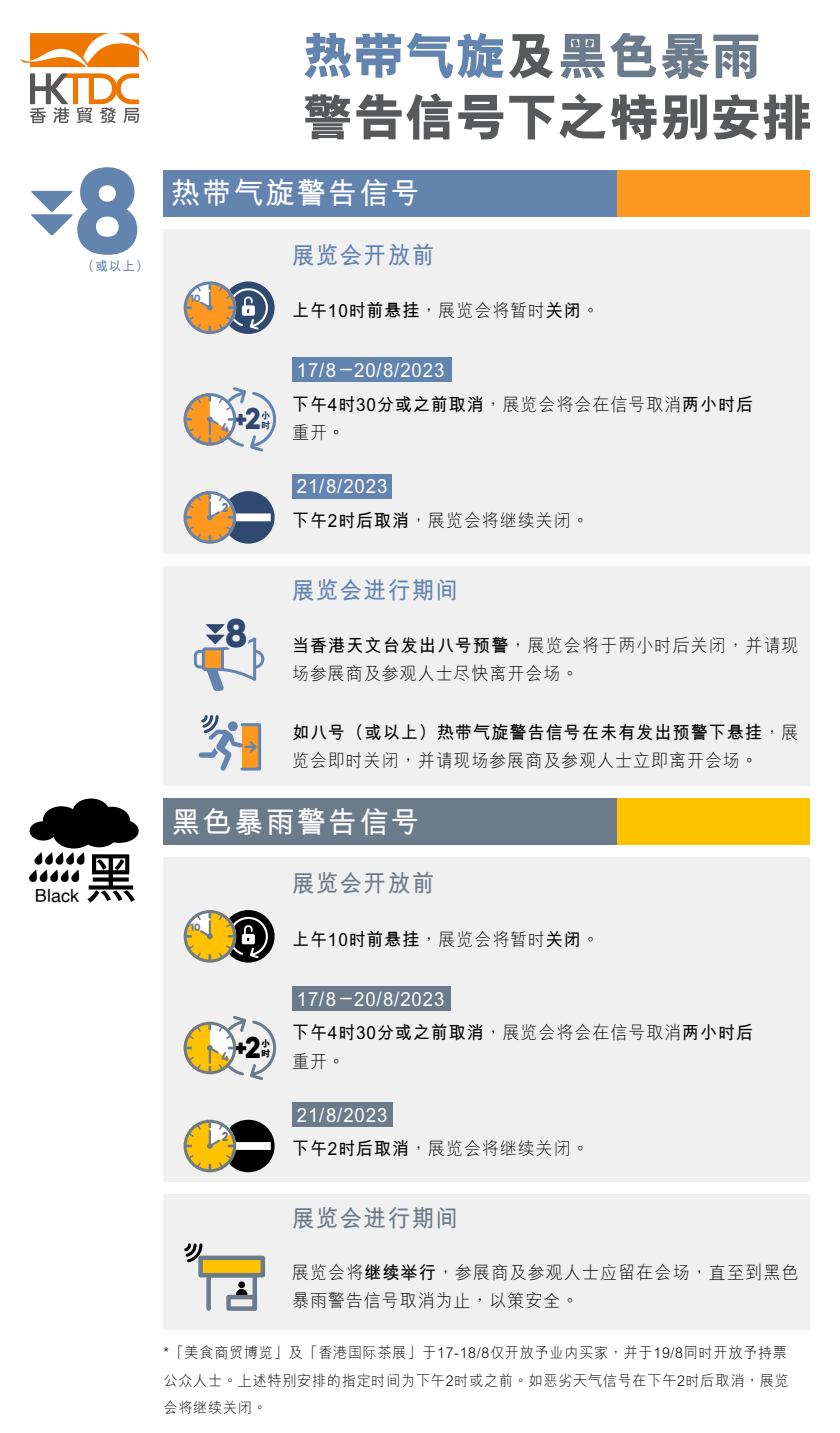
<style>
.page{position:relative;width:840px;height:1433px;background:#fff}
.page>*{position:absolute;margin:0;border:0;box-sizing:border-box;transform-origin:0 0}
.t1{font:800 120.3px "Qanelas Soft DEMO";color:#6484b0}
.t2{font:700 56.55px "M Hei HKS";color:#000}
.t3{font:800 51px/61.2px "M Hei HKS";color:#58595b}
.t4{font:800 39.9px "Qanelas Soft DEMO";color:#304970}
.t5{font:700 30px "M Hei HKS";letter-spacing:.08em;color:#fff}
.t6{font:800 30px "Qanelas Soft DEMO";color:#304970}
.t7{font:800 30px "Qanelas Soft DEMO";color:#000}
.t8{font:700 24px "M Hei HKS";letter-spacing:.05em;color:#6484b0;scale:.95 1}
.t9{font:700 24px "M Hei HKS";letter-spacing:.05em;color:#6c7b8c;scale:.95 1}
.t10{font:700 19.5px "M Hei HK";letter-spacing:.05em;color:#fff;scale:.95 1}
.t11{font:300 18px/28.5px "M Hei HKS";letter-spacing:.05em;color:#000;scale:.95 1}
.t12{font:700 18px/28.5px "M Hei HKS";letter-spacing:.05em;color:#000;scale:.95 1}
.t13{font:18px "Helvetica";color:#000}
.t14{font:300 14.85px/27.9px "M Hei HKS";letter-spacing:.05em;color:#000;scale:.95 1}
.t15{font:700 13.35px "M Hei HKS";color:#6484b0}
.t16{font:800 12.75px "Qanelas Soft DEMO";color:#6484b0}
.t17{font:800 12.75px "Qanelas Soft DEMO";color:#6c7b8c}
.t18{font:800 10.5px "Qanelas Soft DEMO";color:#6484b0}
.t19{font:800 10.5px "Qanelas Soft DEMO";color:#6c7b8c}
.t20{font:800 9.45px/9.9px "M Hei HKS";color:#304970}
.t21{font:800 9.45px/9.9px "M Hei HKS";color:#000}
.s1{color:#6484b0}
.s2{color:#6c7b8c}
.s3{font-weight:300}
.s4{font-weight:700}
</style>
<div class="page">
<svg style="left:20px;top:33px;width:128px;height:34px"></svg>
<svg style="left:30px;top:73px;width:109px;height:50px"></svg>
<svg style="left:31px;top:191px;width:42px;height:44px"></svg>
<div style="left:164px;top:170px;width:646px;height:46px;background:#ff9820"></div>
<div style="left:164px;top:170px;width:453px;height:46px;background:#6484b0"></div>
<div style="left:164px;top:229px;width:646px;height:324px;background:#f0f0f0"></div>
<svg style="left:222px;top:281px;width:53px;height:53px"></svg>
<svg style="left:184px;top:281px;width:85px;height:53px"></svg>
<svg style="left:184px;top:387px;width:93px;height:65px"></svg>
<div style="left:222px;top:491px;width:53px;height:52px;background:#304970;border-radius:50%"></div>
<div style="left:227px;top:513px;width:44px;height:8px;background:#fff"></div>
<svg style="left:184px;top:491px;width:52px;height:52px"></svg>
<div style="left:164px;top:1194px;width:646px;height:135px;background:#f0f0f0"></div>
<svg style="left:184px;top:1243px;width:19px;height:20px"></svg>
<div style="left:238px;top:1281px;width:7px;height:7px;background:#000;border-radius:50%"></div>
<svg style="left:236px;top:1288px;width:11px;height:6px"></svg>
<div style="left:206px;top:1273px;width:51px;height:37px;border:4px solid #6c7b8c"></div>
<div style="left:198px;top:1255px;width:67px;height:22px;background:#ffc200;border:4px solid #6c7b8c"></div>
<div style="left:226px;top:1294px;width:31px;height:16px;border:4px solid #6c7b8c"></div>
<div style="left:164px;top:798px;width:646px;height:47px;background:#ffc200"></div>
<div style="left:164px;top:798px;width:453px;height:47px;background:#6c7b8c"></div>
<div style="left:164px;top:566px;width:646px;height:219px;background:#f0f0f0"></div>
<svg style="left:193px;top:624px;width:72px;height:67px"></svg>
<div style="left:240px;top:723px;width:21px;height:47px;background:#6484b0"></div>
<svg style="left:199px;top:715px;width:60px;height:56px"></svg>
<div style="left:164px;top:857px;width:646px;height:324px;background:#f0f0f0"></div>
<svg style="left:222px;top:910px;width:53px;height:52px"></svg>
<svg style="left:184px;top:910px;width:85px;height:52px"></svg>
<svg style="left:184px;top:1016px;width:93px;height:64px"></svg>
<div style="left:222px;top:1119px;width:53px;height:53px;background:#000;border-radius:50%"></div>
<div style="left:227px;top:1142px;width:44px;height:8px;background:#fff"></div>
<svg style="left:184px;top:1119px;width:52px;height:53px"></svg>
<div style="left:30px;top:821px;width:27px;height:19px;background:#000;border-radius:50%"></div>
<div style="left:100px;top:819px;width:39px;height:24px;background:#000;border-radius:50%"></div>
<div style="left:43px;top:806px;width:37px;height:27px;background:#000;border-radius:50%"></div>
<div style="left:81px;top:820px;width:37px;height:27px;background:#000;border-radius:50%"></div>
<div style="left:93px;top:806px;width:37px;height:28px;background:#000;border-radius:50%"></div>
<div style="left:73px;top:798px;width:37px;height:28px;background:#000;border-radius:50%"></div>
<div style="left:53px;top:818px;width:42px;height:30px;background:#000;border-radius:50%"></div>
<svg style="left:29px;top:852px;width:56px;height:30px"></svg>
<div style="left:292px;top:358px;width:159px;height:24px;background:#6484b0"></div>
<div style="left:292px;top:474px;width:100px;height:24px;background:#6484b0"></div>
<div style="left:292px;top:986px;width:159px;height:24px;background:#6c7b8c"></div>
<div style="left:292px;top:1102px;width:100px;height:24px;background:#6c7b8c"></div>
<h1 class="t1" style="left:74px;top:157px;width:68px">8</h1>
<p class="t15" style="left:81px;top:257px;width:69px">（或以上）</p>
<p class="t13" style="left:35px;top:882px;width:46px">Black</p>
<h2 class="t2" style="left:83px;top:837px;width:56px">黑</h2>
<h3 class="t3" style="left:303px;top:26px;width:511px"><span class="s1">熱帶氣旋</span>及<span class="s2">黑色暴雨</span>警告信號下之特別安排</h3>
<h3 class="t5" style="left:171px;top:172px;width:251px">熱帶氣旋警告信號</h3>
<h3 class="t8" style="left:292px;top:237px;width:151px">展覽會開放前</h3>
<p class="t12" style="left:292px;top:295px;width:325px">上午10時前懸掛<span class="s3">，展覽會將暫時</span>關閉<span class="s3">。</span></p>
<p class="t18" style="left:190px;top:294px;width:12px">10</p>
<p class="t16" style="left:222px;top:422px;width:9px">4</p>
<h3 class="t6" style="left:245px;top:405px;width:17px">2</h3>
<p class="t20" style="left:261px;top:410px;width:10px">小時</p>
<p class="t16" style="left:222px;top:502px;width:8px">2</p>
<h3 class="t4" style="left:225px;top:615px;width:24px">8</h3>
<p class="t10" style="left:297px;top:356px;width:157px">17/8－20/8/2023</p>
<p class="t12" style="left:292px;top:388px;width:487px">下午4時30分或之前取消<span class="s3">，展覽會將會在信號取消</span>兩小時後<span class="s3">重開。</span></p>
<p class="t10" style="left:297px;top:472px;width:97px">21/8/2023</p>
<p class="t11" style="left:292px;top:505px;width:314px"><span class="s4">下午2時後取消</span>，展覽會將繼續關閉。</p>
<h3 class="t8" style="left:292px;top:573px;width:177px">展覽會進行期間</h3>
<p class="t11" style="left:292px;top:630px;width:535px"><span class="s4">當香港天文台發出八號預警</span>，展覽會將於兩小時後關閉，並請現場參展商及參觀人士盡快離開會場。</p>
<p class="t11" style="left:292px;top:717px;width:535px"><span class="s4">如八號（或以上）熱帶氣旋警告信號在未有發出預警下懸掛</span>，展覽會即時關閉，並請現場參展商及參觀人士立即離開會場。</p>
<h3 class="t5" style="left:171px;top:800px;width:251px">黑色暴雨警告信號</h3>
<p class="t19" style="left:190px;top:922px;width:12px">10</p>
<p class="t17" style="left:222px;top:1051px;width:9px">4</p>
<h3 class="t7" style="left:245px;top:1034px;width:17px">2</h3>
<p class="t21" style="left:261px;top:1039px;width:10px">小時</p>
<p class="t17" style="left:222px;top:1130px;width:8px">2</p>
<h3 class="t9" style="left:292px;top:866px;width:151px">展覽會開放前</h3>
<p class="t12" style="left:292px;top:923px;width:325px">上午10時前懸掛<span class="s3">，展覽會將暫時</span>關閉<span class="s3">。</span></p>
<p class="t10" style="left:297px;top:984px;width:157px">17/8－20/8/2023</p>
<p class="t12" style="left:292px;top:1017px;width:487px">下午4時30分或之前取消<span class="s3">，展覽會將會在信號取消</span>兩小時後<span class="s3">重開。</span></p>
<p class="t10" style="left:297px;top:1100px;width:97px">21/8/2023</p>
<p class="t11" style="left:292px;top:1134px;width:314px"><span class="s4">下午2時後取消</span>，展覽會將繼續關閉。</p>
<h3 class="t9" style="left:292px;top:1200px;width:177px">展覽會進行期間</h3>
<p class="t11" style="left:292px;top:1257px;width:535px">展覽會將<span class="s4">繼續舉行</span>，參展商及參觀人士應留在會場，直至到黑色暴雨警告信號取消為止，以策安全。</p>
<p class="t14" style="left:164px;top:1337px;width:660px">*「美食商貿博覽」及「香港國際茶展」於17-18/8僅開放予業內買家，並於19/8同時開放予持票公眾人士。上述特別安排的指定時間為下午2時或之前。如惡劣天氣信號在下午2時後取消，展覽會將繼續關閉。</p>
</div>
